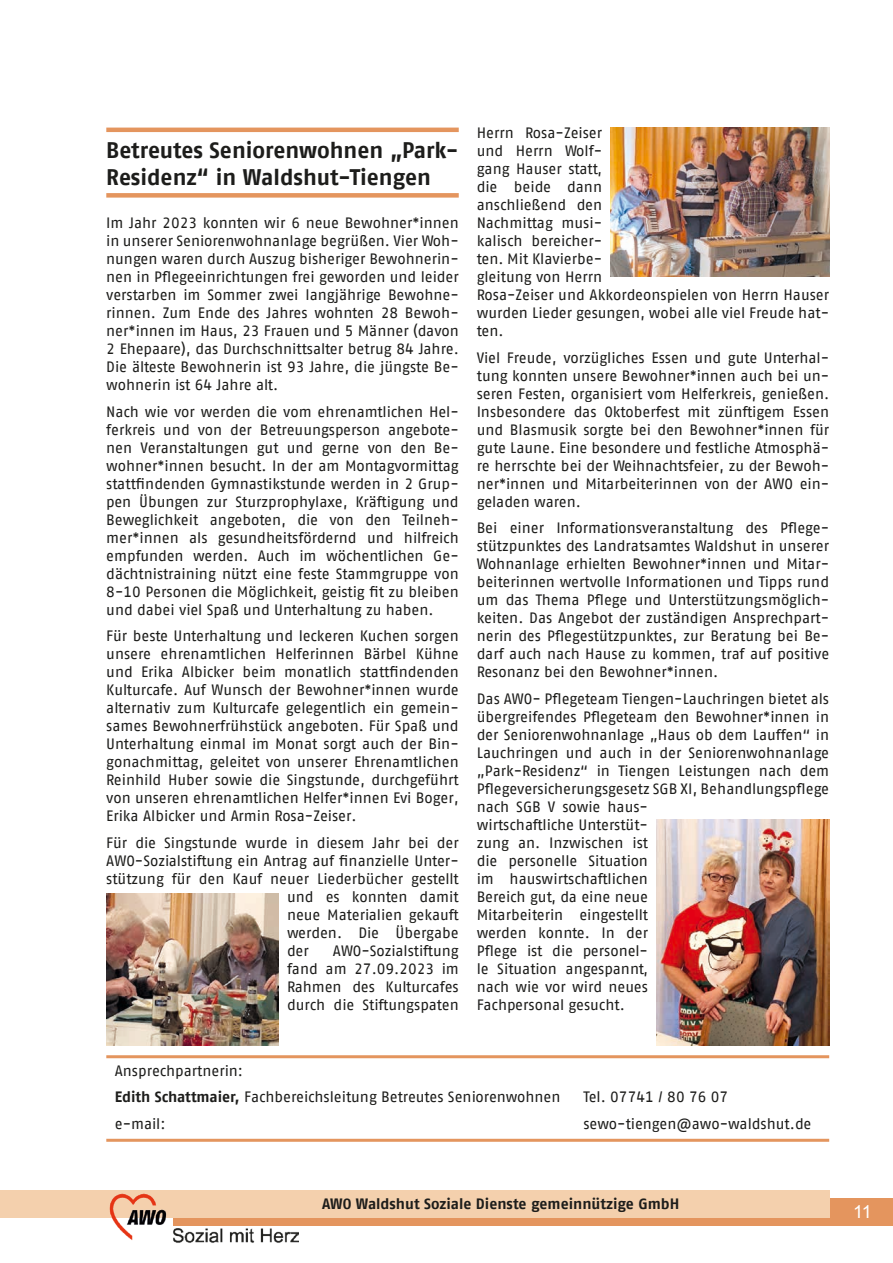
<style>
.page{position:relative;width:893px;height:1263px;background:#fff}
.page>*{position:absolute;margin:0;border:0;box-sizing:border-box;transform-origin:0 0}
.t1{font:700 22.5px/27px "AWO Fago Office";color:#1d1d1b}
.t2{font:18px "Arial";color:#fff}
.t3{font:15px/18px "AWO Fago Office";color:#1d1d1b;text-align:justify}
.t4{font:700 15px "AWO Fago Office";color:#1d1d1b}
.s1{font-weight:700}
</style>
<div class="page">
<div style="left:173px;top:1198px;width:720px;height:27px;background:#e4955e"></div>
<div style="left:0;top:1190px;width:829px;height:27px;background:#f4d0ad"></div>
<img style="left:102px;top:1193px;width:197px;height:50px">
<hr style="left:106px;top:128px;width:353px;height:4px;background:#e4955e">
<div style="left:106px;top:193px;width:353px;height:5px;background:#e4955e"></div>
<hr style="left:106px;top:1139px;width:723px;height:3px;background:#e4955e">
<hr style="left:106px;top:1055px;width:723px;height:3px;background:#e4955e">
<img style="left:611px;top:128px;width:218px;height:148px">
<img style="left:106px;top:894px;width:173px;height:151px">
<img style="left:657px;top:819px;width:172px;height:226px">
<h1 class="t1" style="left:106px;top:136px;width:353px">Betreutes Seniorenwohnen „Park-<br>Residenz“ in Waldshut-Tiengen</h1>
<p class="t3" style="left:106px;top:214px;width:354px">Im Jahr 2023 konnten wir 6 neue Bewohner*innen in unserer Seniorenwohnanlage begrüßen. Vier Woh&shy;nungen waren durch Auszug bisheriger Bewohnerin&shy;nen in Pflegeeinrichtungen frei geworden und leider verstarben im Sommer zwei langjährige Bewohne&shy;rinnen. Zum Ende des Jahres wohnten 28 Bewoh&shy;ner*innen im Haus, 23 Frauen und 5 Männer (davon 2 Ehepaare), das Durchschnittsalter betrug 84 Jahre.<br>Die älteste Bewohnerin ist 93 Jahre, die jüngste Be&shy;wohnerin ist 64 Jahre alt.</p>
<p class="t3" style="left:106px;top:402px;width:354px">Nach wie vor werden die vom ehrenamtlichen Hel&shy;ferkreis und von der Betreuungsperson angebote&shy;nen Veranstaltungen gut und gerne von den Be&shy;wohner*innen besucht. In der am Montagvormittag stattfindenden Gymnastikstunde werden in 2 Grup&shy;pen Übungen zur Sturzprophylaxe, Kräftigung und Beweglichkeit angeboten, die von den Teilneh&shy;mer*innen als gesundheitsfördernd und hilfreich empfunden werden. Auch im wöchentlichen Ge&shy;dächtnistraining nützt eine feste Stammgruppe von 8-10 Personen die Möglichkeit, geistig fit zu bleiben und dabei viel Spaß und Unterhaltung zu haben.</p>
<p class="t3" style="left:106px;top:627px;width:354px">Für beste Unterhaltung und leckeren Kuchen sorgen unsere ehrenamtlichen Helferinnen Bärbel Kühne und Erika Albicker beim monatlich stattfindenden Kulturcafe. Auf Wunsch der Bewohner*innen wurde alternativ zum Kulturcafe gelegentlich ein gemein&shy;sames Bewohnerfrühstück angeboten. Für Spaß und Unterhaltung einmal im Monat sorgt auch der Bin&shy;gonachmittag, geleitet von unserer Ehrenamtlichen Reinhild Huber sowie die Singstunde, durchgeführt von unseren ehrenamtlichen Helfer*innen Evi Boger, Erika Albicker und Armin Rosa-Zeiser.</p>
<p class="t3" style="left:106px;top:833px;width:354px">Für die Singstunde wurde in diesem Jahr bei der</p>
<p class="t3" style="left:106px;top:851px;width:354px">AWO-Sozialstiftung ein Antrag auf finanzielle Unter-</p>
<p class="t3" style="left:106px;top:869px;width:354px">stützung für den Kauf neuer Liederbücher gestellt</p>
<p class="t3" style="left:287px;top:887px;width:173px">und es konnten damit</p>
<p class="t3" style="left:287px;top:905px;width:173px">neue Materialien gekauft</p>
<p class="t3" style="left:287px;top:923px;width:173px">werden. Die Übergabe</p>
<p class="t3" style="left:287px;top:941px;width:23px">der</p>
<p class="t3" style="left:287px;top:941px;width:173px;text-indent:46px">AWO-Sozialstiftung fand am 27.09.2023 im Rahmen des Kulturcafes durch die Stiftungspaten</p>
<p class="t3" style="left:477px;top:124px;width:354px;text-align:left">Herrn Rosa-Zeiser<br>und Herrn Wolf-<br>gang Hauser statt,<br>die beide dann<br>anschließend den<br>Nachmittag musi-<br>kalisch bereicher-<br>ten. Mit Klavierbe-<br>gleitung von Herrn<br>Rosa-Zeiser und Akkordeonspielen von Herrn Hauser wurden Lieder gesungen, wobei alle viel Freude hat&shy;ten.</p>
<p class="t3" style="left:477px;top:348px;width:354px">Viel Freude, vorzügliches Essen und gute Unterhal&shy;tung konnten unsere Bewohner*innen auch bei un&shy;seren Festen, organisiert vom Helferkreis, genießen.<br>Insbesondere das Oktoberfest mit zünftigem Essen und Blasmusik sorgte bei den Bewohner*innen für gute Laune. Eine besondere und festliche Atmosphä&shy;re herrschte bei der Weihnachtsfeier, zu der Bewoh&shy;ner*innen und Mitarbeiterinnen von der AWO ein&shy;geladen waren.</p>
<p class="t3" style="left:477px;top:519px;width:354px">Bei einer Informationsveranstaltung des Pflege&shy;stützpunktes des Landratsamtes Waldshut in unserer Wohnanlage erhielten Bewohner*innen und Mitar&shy;beiterinnen wertvolle Informationen und Tipps rund um das Thema Pflege und Unterstützungsmöglich&shy;keiten. Das Angebot der zuständigen Ansprechpart&shy;nerin des Pflegestützpunktes, zur Beratung bei Be&shy;darf auch nach Hause zu kommen, traf auf positive Resonanz bei den Bewohner*innen.</p>
<p class="t3" style="left:477px;top:689px;width:354px;text-align:left">Das AWO- Pflegeteam Tiengen-Lauchringen bietet als übergreifendes Pflegeteam den Bewohner*innen in der Seniorenwohnanlage „Haus ob dem Lauffen“ in Lauchringen und auch in der Seniorenwohnanlage „Park-Residenz“ in Tiengen Leistungen nach dem Pflegeversicherungsgesetz SGB XI, Behandlungspflege nach SGB V sowie haus-<br>wirtschaftliche Unterstüt-<br>zung an. Inzwischen ist<br>die personelle Situation<br>im hauswirtschaftlichen<br>Bereich gut, da eine neue<br>Mitarbeiterin eingestellt<br>werden konnte. In der<br>Pflege ist die personel-<br>le Situation angespannt,<br>nach wie vor wird neues<br>Fachpersonal gesucht.</p>
<p class="t3" style="left:115px;top:1057px;width:447px;line-height:26.5px">Ansprechpartnerin:<br><span class="s1">Edith Schattmaier,</span> Fachbereichsleitung Betreutes Seniorenwohnen</p>
<p class="t3" style="left:583px;top:1088px;width:146px">Tel. 07741 / 80 76 07</p>
<p class="t3" style="left:115px;top:1114px;width:52px">e-mail:</p>
<p class="t3" style="left:583px;top:1114px;width:229px">sewo-tiengen@awo-waldshut.de</p>
<p class="t4" style="left:322px;top:1195px;width:359px">AWO Waldshut Soziale Dienste gemeinnützige GmbH</p>
<p class="t2" style="left:853px;top:1200px;width:20px">11</p>
</div>
